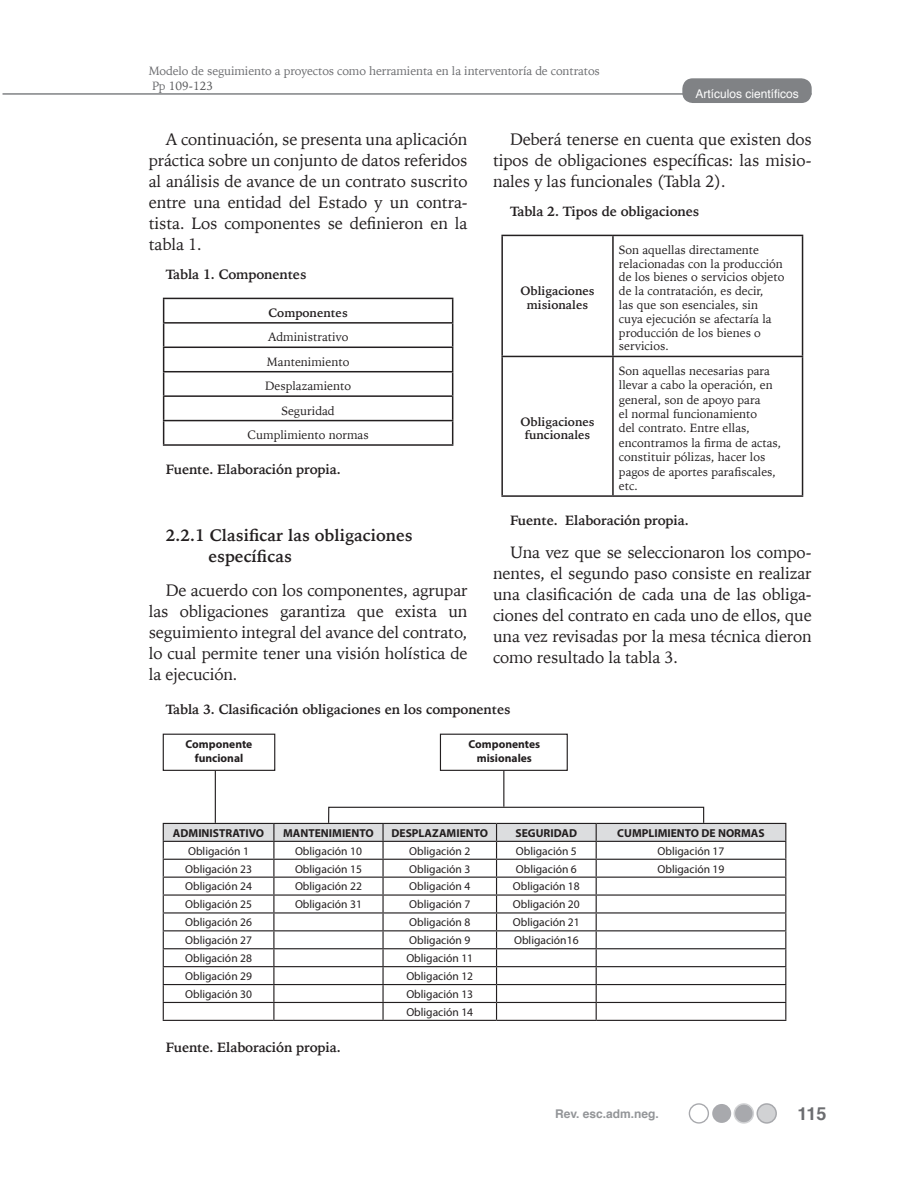
<style>
.page{position:relative;width:918px;height:1188px;background:#fff}
.page>*{position:absolute;margin:0;border:0;box-sizing:border-box;transform-origin:0 0}
.t1{font:700 18px "Helvetica";color:#6c6d70}
.t2{font:16.5px/21px "Iowan Old Style";letter-spacing:-.01em;color:#231f20;text-align:justify}
.t3{font:700 16.5px/21px "Iowan Old Style";color:#231f20}
.t4{font:700 13.5px "Iowan Old Style";letter-spacing:-.01em;color:#231f20}
.List_Paragraph{font:12px/14.4px "Iowan Old Style";color:#231f20}
.t5{font:12px/14.4px "Iowan Old Style";letter-spacing:-.01em;color:#6c6d70}
.Normal__Web{font:12px "Iowan Old Style";color:#231f20}
.List_Paragraph-2{font:700 12px/13.8px "Iowan Old Style";color:#231f20;text-align:center}
.t6{font:12px "Helvetica";color:#fdfdfd}
.t7{font:700 12px "Helvetica";color:#939598}
.t8{font:11.55px "Myriad Pro";color:#231f20}
.t9{font:700 11.55px "Myriad Pro";color:#231f20}
.s1{color:#57585a}
</style>
<div class="page">
<hr style="left:3px;top:93px;width:809px;height:2px;background:#808285">
<div style="left:682px;top:78px;width:130px;height:25px;background:#808285;border-radius:11px"></div>
<div style="left:689px;top:1103px;width:20px;height:21px;border:1px solid #a8a9ad;border-radius:50%"></div>
<div style="left:712px;top:1104px;width:19px;height:19px;background:#a8a9ad;border-radius:50%"></div>
<div style="left:734px;top:1104px;width:19px;height:19px;background:#a8a9ad;border-radius:50%"></div>
<div style="left:734px;top:1103px;width:20px;height:21px;border:2px solid #d1d2d4;border-radius:50%"></div>
<div style="left:757px;top:1104px;width:19px;height:19px;background:#d1d2d4;border-radius:50%"></div>
<div style="left:756px;top:1103px;width:21px;height:21px;border:2px solid #a8a9ad;border-radius:50%"></div>
<hr style="left:163px;top:298px;width:290px;height:1px;background:#231f20">
<hr style="left:163px;top:322px;width:290px;height:2px;background:#231f20">
<hr style="left:163px;top:347px;width:290px;height:1px;background:#231f20">
<hr style="left:163px;top:371px;width:290px;height:1px;background:#231f20">
<hr style="left:163px;top:395px;width:290px;height:2px;background:#231f20">
<hr style="left:163px;top:420px;width:290px;height:1px;background:#231f20">
<svg style="left:163px;top:299px;width:1px;height:145px"></svg>
<svg style="left:452px;top:299px;width:1px;height:145px"></svg>
<hr style="left:163px;top:444px;width:290px;height:2px;background:#231f20">
<hr style="left:501px;top:235px;width:112px;height:1px;background:#231f20">
<hr style="left:501px;top:236px;width:2px;height:120px;background:#231f20">
<hr style="left:613px;top:235px;width:190px;height:1px;background:#231f20">
<hr style="left:612px;top:236px;width:2px;height:120px;background:#231f20">
<hr style="left:802px;top:236px;width:1px;height:120px;background:#231f20">
<hr style="left:501px;top:356px;width:112px;height:1px;background:#231f20">
<hr style="left:501px;top:357px;width:2px;height:138px;background:#231f20">
<hr style="left:613px;top:356px;width:190px;height:1px;background:#231f20">
<hr style="left:612px;top:357px;width:2px;height:138px;background:#231f20">
<hr style="left:802px;top:357px;width:1px;height:138px;background:#231f20">
<hr style="left:501px;top:495px;width:112px;height:2px;background:#231f20">
<hr style="left:613px;top:495px;width:190px;height:2px;background:#231f20">
<svg style="left:163px;top:823px;width:623px;height:197px"></svg>
<hr style="left:163px;top:1020px;width:111px;height:1px;background:#231f20">
<hr style="left:274px;top:1020px;width:109px;height:1px;background:#231f20">
<hr style="left:383px;top:1020px;width:114px;height:1px;background:#231f20">
<hr style="left:497px;top:1020px;width:99px;height:1px;background:#231f20">
<hr style="left:596px;top:1020px;width:190px;height:1px;background:#231f20">
<div style="left:163px;top:734px;width:112px;height:37px;border:1px solid #231f20"></div>
<div style="left:440px;top:734px;width:128px;height:37px;border:1px solid #231f20"></div>
<div style="left:328px;top:807px;width:376px;height:16px;border:1px solid #231f20"></div>
<hr style="left:503px;top:771px;width:1px;height:36px;background:#231f20">
<hr style="left:215px;top:771px;width:1px;height:52px;background:#231f20">
<p class="t5" style="left:149px;top:63px;width:453px">Modelo de seguimiento a proyectos como herramienta en la interventoría de contratos<br>Pp <span class="s1">109-123</span></p>
<p class="t6" style="left:695px;top:84px;width:105px">Artículos científicos</p>
<p class="t2" style="left:149px;top:128px;width:320px;text-indent:17px">A continuación, se presenta una aplicación práctica sobre un conjunto de datos referidos al análisis de avance de un contrato suscrito entre una entidad del Estado y un contra&shy;tista. Los componentes se definieron en la tabla 1.</p>
<p class="t4" style="left:166px;top:262px;width:142px">Tabla 1. Componentes</p>
<p class="List_Paragraph-2" style="left:269px;top:305px;width:81px">Componentes</p>
<p class="Normal__Web" style="left:268px;top:326px;width:82px">Administrativo</p>
<p class="Normal__Web" style="left:267px;top:351px;width:84px">Mantenimiento</p>
<p class="Normal__Web" style="left:265px;top:375px;width:87px">Desplazamiento</p>
<p class="Normal__Web" style="left:282px;top:400px;width:55px">Seguridad</p>
<p class="Normal__Web" style="left:248px;top:424px;width:123px">Cumplimiento normas</p>
<p class="t4" style="left:166px;top:457px;width:176px">Fuente. Elaboración propia.</p>
<p class="t3" style="left:208px;top:524px;width:206px;text-indent:-43px">2.2.1 Clasificar las obligaciones específicas</p>
<p class="t2" style="left:149px;top:579px;width:320px;text-indent:17px">De acuerdo con los componentes, agrupar las obligaciones garantiza que exista un seguimiento integral del avance del contrato, lo cual permite tener una visión holística de la ejecución.</p>
<p class="t2" style="left:493px;top:128px;width:320px;text-indent:17px">Deberá tenerse en cuenta que existen dos tipos de obligaciones específicas: las misio&shy;nales y las funcionales (Tabla 2).</p>
<p class="t4" style="left:510px;top:199px;width:191px">Tabla 2. Tipos de obligaciones</p>
<p class="List_Paragraph-2" style="left:520px;top:284px;width:76px">Obligaciones misionales</p>
<p class="List_Paragraph" style="left:619px;top:242px;width:167px;line-height:13.8px">Son aquellas directamente relacionadas con la producción de los bienes o servicios objeto de la contratación, es decir,<br>las que son esenciales, sin cuya ejecución se afectaría la producción de los bienes o servicios.</p>
<p class="List_Paragraph" style="left:619px;top:363px;width:164px">Son aquellas necesarias para llevar a cabo la operación, en general, son de apoyo para<br>el normal funcionamiento<br>del contrato. Entre ellas, encontramos la firma de actas, constituir pólizas, hacer los pagos de aportes parafiscales, etc.</p>
<p class="t4" style="left:510px;top:508px;width:180px">Fuente. Elaboración propia.</p>
<p class="t2" style="left:493px;top:541px;width:320px;text-indent:17px">Una vez que se seleccionaron los compo&shy;nentes, el segundo paso consiste en realizar una clasificación de cada una de las obliga&shy;ciones del contrato en cada uno de ellos, que una vez revisadas por la mesa técnica dieron como resultado la tabla 3.</p>
<p class="List_Paragraph-2" style="left:520px;top:414px;width:76px">Obligaciones funcionales</p>
<p class="t4" style="left:166px;top:697px;width:346px">Tabla 3. Clasificación obligaciones en los componentes</p>
<p class="t9" style="left:186px;top:737px;width:68px">Componente</p>
<p class="t9" style="left:195px;top:751px;width:50px">funcional</p>
<p class="t9" style="left:469px;top:737px;width:73px">Componentes</p>
<p class="t9" style="left:477px;top:751px;width:57px">misionales</p>
<p class="t9" style="left:173px;top:825px;width:93px">ADMINISTRATIVO</p>
<p class="t9" style="left:283px;top:825px;width:92px">MANTENIMIENTO</p>
<p class="t9" style="left:392px;top:825px;width:98px">DESPLAZAMIENTO</p>
<p class="t9" style="left:515px;top:825px;width:63px">SEGURIDAD</p>
<p class="t9" style="left:617px;top:825px;width:149px">CUMPLIMIENTO DE NORMAS</p>
<p class="t8" style="left:188px;top:844px;width:62px">Obligación 1</p>
<p class="t8" style="left:295px;top:844px;width:68px">Obligación 10</p>
<p class="t8" style="left:409px;top:844px;width:62px">Obligación 2</p>
<p class="t8" style="left:516px;top:844px;width:62px">Obligación 5</p>
<p class="t8" style="left:658px;top:844px;width:68px">Obligación 17</p>
<p class="t8" style="left:185px;top:862px;width:68px">Obligación 23</p>
<p class="t8" style="left:295px;top:862px;width:68px">Obligación 15</p>
<p class="t8" style="left:409px;top:862px;width:62px">Obligación 3</p>
<p class="t8" style="left:516px;top:862px;width:62px">Obligación 6</p>
<p class="t8" style="left:658px;top:862px;width:68px">Obligación 19</p>
<p class="t8" style="left:185px;top:879px;width:68px">Obligación 24</p>
<p class="t8" style="left:295px;top:879px;width:68px">Obligación 22</p>
<p class="t8" style="left:409px;top:879px;width:62px">Obligación 4</p>
<p class="t8" style="left:513px;top:879px;width:68px">Obligación 18</p>
<p class="t8" style="left:185px;top:897px;width:68px">Obligación 25</p>
<p class="t8" style="left:295px;top:897px;width:68px">Obligación 31</p>
<p class="t8" style="left:409px;top:897px;width:62px">Obligación 7</p>
<p class="t8" style="left:513px;top:897px;width:68px">Obligación 20</p>
<p class="t8" style="left:185px;top:915px;width:68px">Obligación 26</p>
<p class="t8" style="left:409px;top:915px;width:62px">Obligación 8</p>
<p class="t8" style="left:513px;top:915px;width:68px">Obligación 21</p>
<p class="t8" style="left:185px;top:933px;width:68px">Obligación 27</p>
<p class="t8" style="left:409px;top:933px;width:62px">Obligación 9</p>
<p class="t8" style="left:514px;top:933px;width:66px">Obligación16</p>
<p class="t8" style="left:185px;top:951px;width:68px">Obligación 28</p>
<p class="t8" style="left:406px;top:951px;width:68px">Obligación 11</p>
<p class="t8" style="left:185px;top:969px;width:68px">Obligación 29</p>
<p class="t8" style="left:406px;top:969px;width:68px">Obligación 12</p>
<p class="t8" style="left:185px;top:987px;width:68px">Obligación 30</p>
<p class="t8" style="left:406px;top:987px;width:68px">Obligación 13</p>
<p class="t8" style="left:406px;top:1005px;width:68px">Obligación 14</p>
<p class="t4" style="left:166px;top:1035px;width:176px">Fuente. Elaboración propia.</p>
<p class="t7" style="left:555px;top:1104px;width:105px">Rev. esc.adm.neg.</p>
<p class="t1" style="left:798px;top:1099px;width:31px">115</p>
</div>
